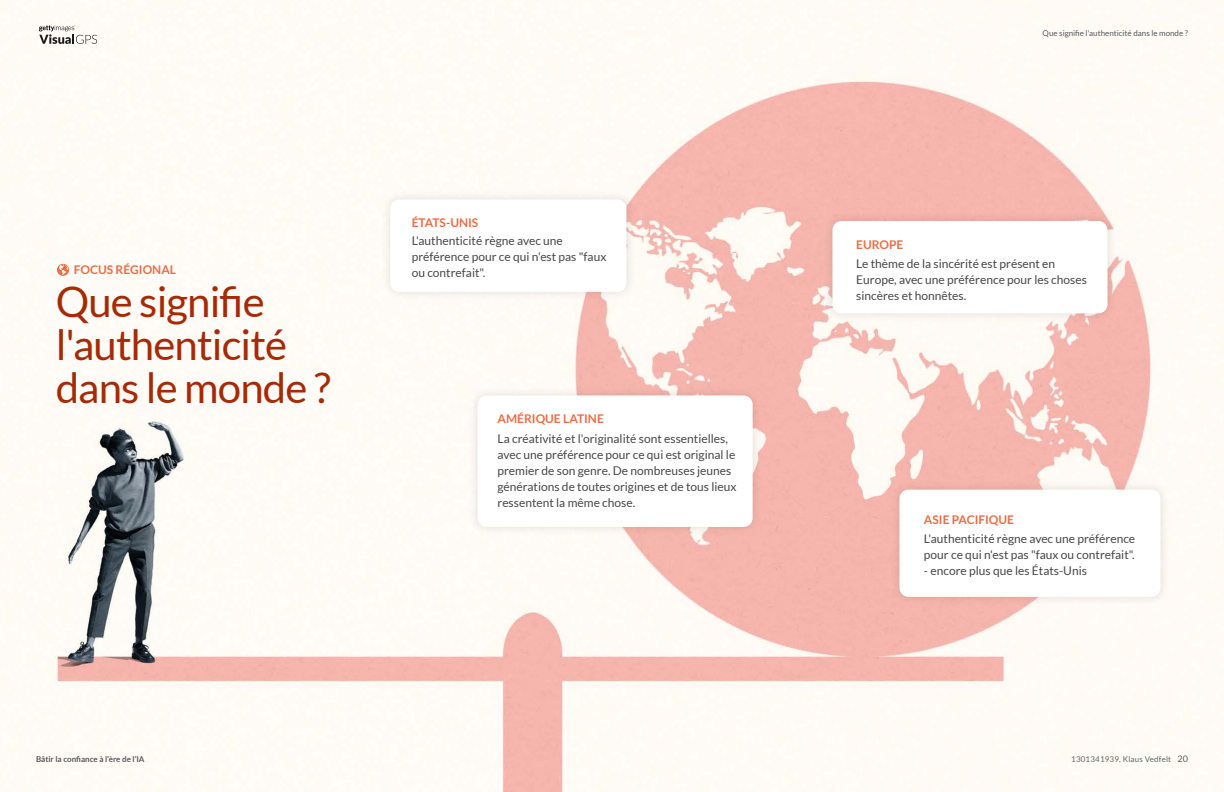
<style>
.page{position:relative;width:1224px;height:792px;background:#fff}
.page>*{position:absolute;margin:0;border:0;box-sizing:border-box;transform-origin:0 0}
.t1{font:42px/43px "Lato";letter-spacing:-.02em;color:#a52a05}
.t2{font:12px/16px "Lato";color:#474747}
.t3{font:700 12px "Lato";color:#e96d46}
.t4{font:9px "Lato";color:#58595b}
.t5{font:8px "Lato";color:#58595b}
.t6{font:700 8px "Lato";color:#58595b}
.t7{font:8px "Lato";letter-spacing:.02em;color:#626867}
</style>
<div class="page">
<img style="left:0;top:0;width:1224px;height:792px">
<svg style="left:39px;top:25px;width:58px;height:19px"></svg>
<div style="left:380px;top:189px;width:257px;height:113px;background:#000;opacity:.1"></div>
<div style="left:390px;top:199px;width:236px;height:93px;background:#fff;border-radius:9px"></div>
<div style="left:467px;top:385px;width:295px;height:152px;background:#000;opacity:.1"></div>
<div style="left:478px;top:395px;width:275px;height:132px;background:#fff;border-radius:9px"></div>
<svg style="left:57px;top:264px;width:12px;height:12px"></svg>
<div style="left:822px;top:211px;width:295px;height:112px;background:#000;opacity:.1"></div>
<div style="left:832px;top:221px;width:276px;height:92px;background:#fff;border-radius:9px"></div>
<div style="left:889px;top:479px;width:281px;height:128px;background:#000;opacity:.1"></div>
<div style="left:899px;top:490px;width:261px;height:107px;background:#fff;border-radius:9px"></div>
<p class="t3" style="left:74px;top:263px;width:104px">FOCUS RÉGIONAL</p>
<h1 class="t1" style="left:56px;top:280px;width:277px">Que signifie l'authenticité dans le monde ?</h1>
<p class="t3" style="left:412px;top:216px;width:68px">ÉTATS-UNIS</p>
<p class="t2" style="left:412px;top:233px;width:196px">L'authenticité règne avec une préférence pour ce qui n'est pas "faux ou contrefait".</p>
<p class="t3" style="left:498px;top:411px;width:108px">AMÉRIQUE LATINE</p>
<p class="t2" style="left:498px;top:431px;width:241px">La créativité et l'originalité sont essentielles, avec une préférence pour ce qui est original le premier de son genre. De nombreuses jeunes générations de toutes origines et de tous lieux ressentent la même chose.</p>
<p class="t6" style="left:36px;top:755px;width:110px">Bâtir la confiance à l’ère de l’IA</p>
<p class="t3" style="left:856px;top:238px;width:49px">EUROPE</p>
<p class="t5" style="left:1043px;top:29px;width:147px">Que signifie l'authenticité dans le monde ?</p>
<p class="t2" style="left:856px;top:255px;width:232px">Le thème de la sincérité est présent en<br>Europe, avec une préférence pour les choses sincères et honnêtes.</p>
<p class="t3" style="left:924px;top:512px;width:92px">ASIE PACIFIQUE</p>
<p class="t2" style="left:924px;top:531px;width:213px">L'authenticité règne avec une préférence pour ce qui n'est pas "faux ou contrefait".</p>
<p class="t2" style="left:924px;top:563px;width:165px">- encore plus que les États-Unis</p>
<p class="t4" style="left:1178px;top:754px;width:12px">20</p>
<p class="t7" style="left:1071px;top:755px;width:102px">1301341939, Klaus Vedfelt</p>
</div>
